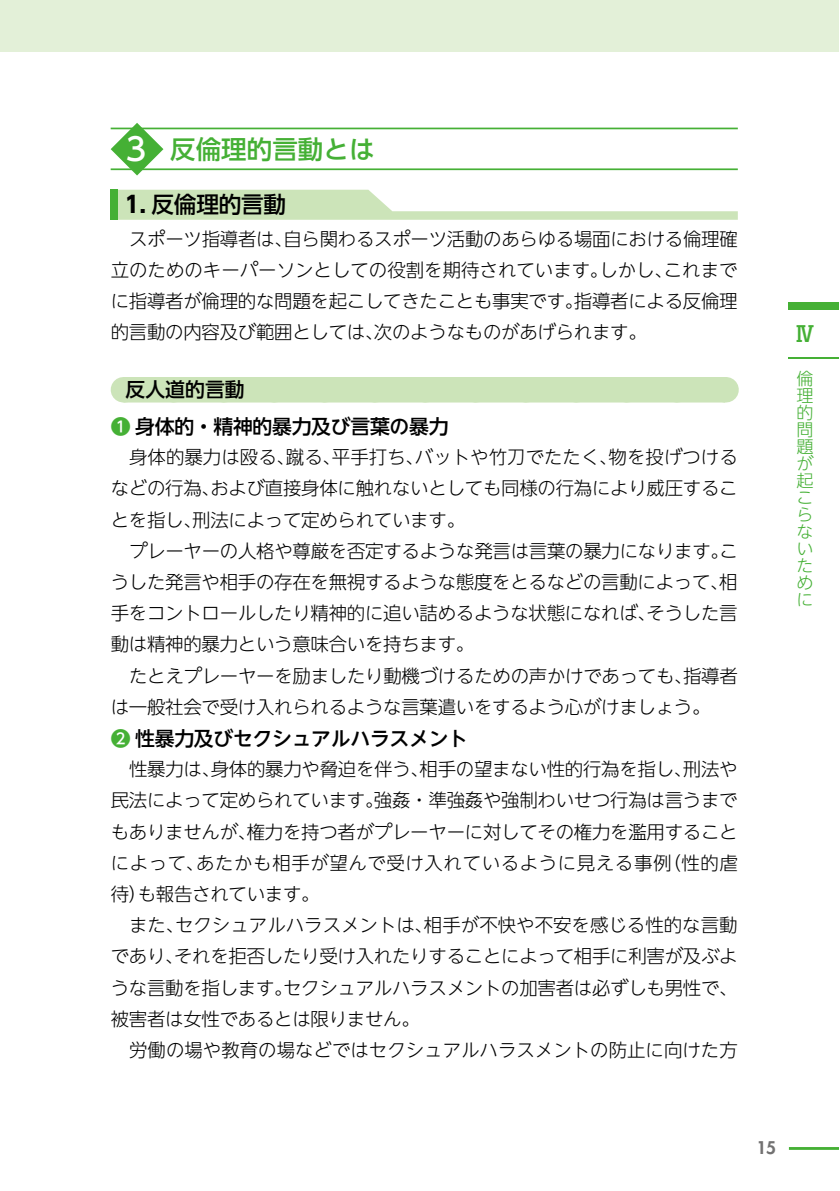
<style>
.page{position:relative;width:840px;height:1191px;background:#fff}
.page>*{position:absolute;margin:0;border:0;box-sizing:border-box;transform-origin:0 0}
.t1{font:500 31.2px "UD Shin Go NT Pro";color:#fff}
.t2{font:500 25.6px "UD Shin Go NT Pro";color:#45b035}
.t3{font:500 22.6px "UD Shin Go NT Pro";letter-spacing:-.015em;color:#000}
.t4{font:500 21.2px "UD Shin Go NT Pro";color:#45b035}
.t5{font:500 19.8px/36.8px "UD Shin Go NT Pro";letter-spacing:-.015em;color:#000}
.t6{font:300 18.4px/31.2px "UD Shin Go NT Pro";letter-spacing:-.015em;color:#000;text-align:justify}
.t7{font:300 17px/17px "UD Shin Go NT Pro";color:#45b035;text-align:justify}
.t8{font:800 17px "Futura Std";color:#727171}
.s1{font-weight:700}
.s2{color:#45b035}
</style>
<div class="page">
<hr style="left:788px;top:1147px;width:50px;height:2px;background:#45b035">
<div style="left:0;top:1px;width:838px;height:50px;background:#e3f0d8"></div>
<hr style="left:788px;top:357px;width:50px;height:2px;background:#45b035">
<div style="left:788px;top:302px;width:50px;height:8px;background:#45b035"></div>
<hr style="left:111px;top:168px;width:626px;height:2px;background:#45b035">
<hr style="left:111px;top:128px;width:626px;height:1px;background:#45b035">
<div style="left:123px;top:377px;width:601px;height:25px;background:#cce4b9"></div>
<svg style="left:724px;top:377px;width:1px;height:25px"></svg>
<svg style="left:118px;top:190px;width:619px;height:30px"></svg>
<div style="left:111px;top:190px;width:7px;height:30px;background:#45b035"></div>
<svg style="left:111px;top:123px;width:52px;height:52px"></svg>
<h1 class="t1" style="left:120px;top:124px;width:33px">３</h1>
<h2 class="t2" style="left:170px;top:128px;width:206px">反倫理的言動とは</h2>
<p class="t3" style="left:125px;top:186px;width:163px"><span class="s1">1.</span> 反倫理的言動</p>
<p class="t6" style="left:111px;top:223px;width:628px;text-indent:18px">スポーツ指導者は、自ら関わるスポーツ活動のあらゆる場面における倫理確立のためのキーパーソンとしての役割を期待されています。しかし、これまでに指導者が倫理的な問題を起こしてきたことも事実です。指導者による反倫理的言動の内容及び範囲としては、次のようなものがあげられます。</p>
<p class="t5" style="left:111px;top:370px;width:339px;text-indent:15px">反人道的言動<br><span class="s2">❶</span> 身体的・精神的暴力及び言葉の暴力</p>
<p class="t6" style="left:111px;top:441px;width:628px;text-indent:18px">身体的暴力は殴る、蹴る、平手打ち、バットや竹刀でたたく、物を投げつけるなどの行為、および直接身体に触れないとしても同様の行為により威圧することを指し、刑法によって定められています。</p>
<p class="t6" style="left:111px;top:534px;width:628px;text-indent:18px">プレーヤーの人格や尊厳を否定するような発言は言葉の暴力になります。こうした発言や相手の存在を無視するような態度をとるなどの言動によって、相手をコントロールしたり精神的に追い詰めるような状態になれば、そうした言動は精神的暴力という意味合いを持ちます。</p>
<p class="t6" style="left:111px;top:659px;width:628px;text-indent:18px">たとえプレーヤーを励ましたり動機づけるための声かけであっても、指導者は一般社会で受け入れられるような言葉遣いをするよう心がけましょう。</p>
<p class="t5" style="left:111px;top:719px;width:359px"><span class="s2">❷</span> 性暴力及びセクシュアルハラスメント</p>
<p class="t6" style="left:111px;top:753px;width:628px;text-indent:18px">性暴力は、身体的暴力や脅迫を伴う、相手の望まない性的行為を指し、刑法や民法によって定められています。強姦・準強姦や強制わいせつ行為は言うまでもありませんが、権力を持つ者がプレーヤーに対してその権力を濫用することによって、あたかも相手が望んで受け入れているように見える事例（性的虐待）も報告されています。</p>
<p class="t6" style="left:111px;top:909px;width:628px;text-indent:18px">また、セクシュアルハラスメントは、相手が不快や不安を感じる性的な言動であり、それを拒否したり受け入れたりすることによって相手に利害が及ぶような言動を指します。セクシュアルハラスメントの加害者は必ずしも男性で、被害者は女性であるとは限りません。</p>
<p class="t6" style="left:129px;top:1033px;width:610px">労働の場や教育の場などではセクシュアルハラスメントの防止に向けた方</p>
<h2 class="t2" style="left:111px;top:128px;width:27px">　</h2>
<p class="t4" style="left:794px;top:316px;width:23px">Ⅳ</p>
<p class="t7" style="left:796px;top:369px;width:19px">倫理的問題が起こらないために</p>
<p class="t8" style="left:756px;top:1137px;width:21px">15</p>
</div>
